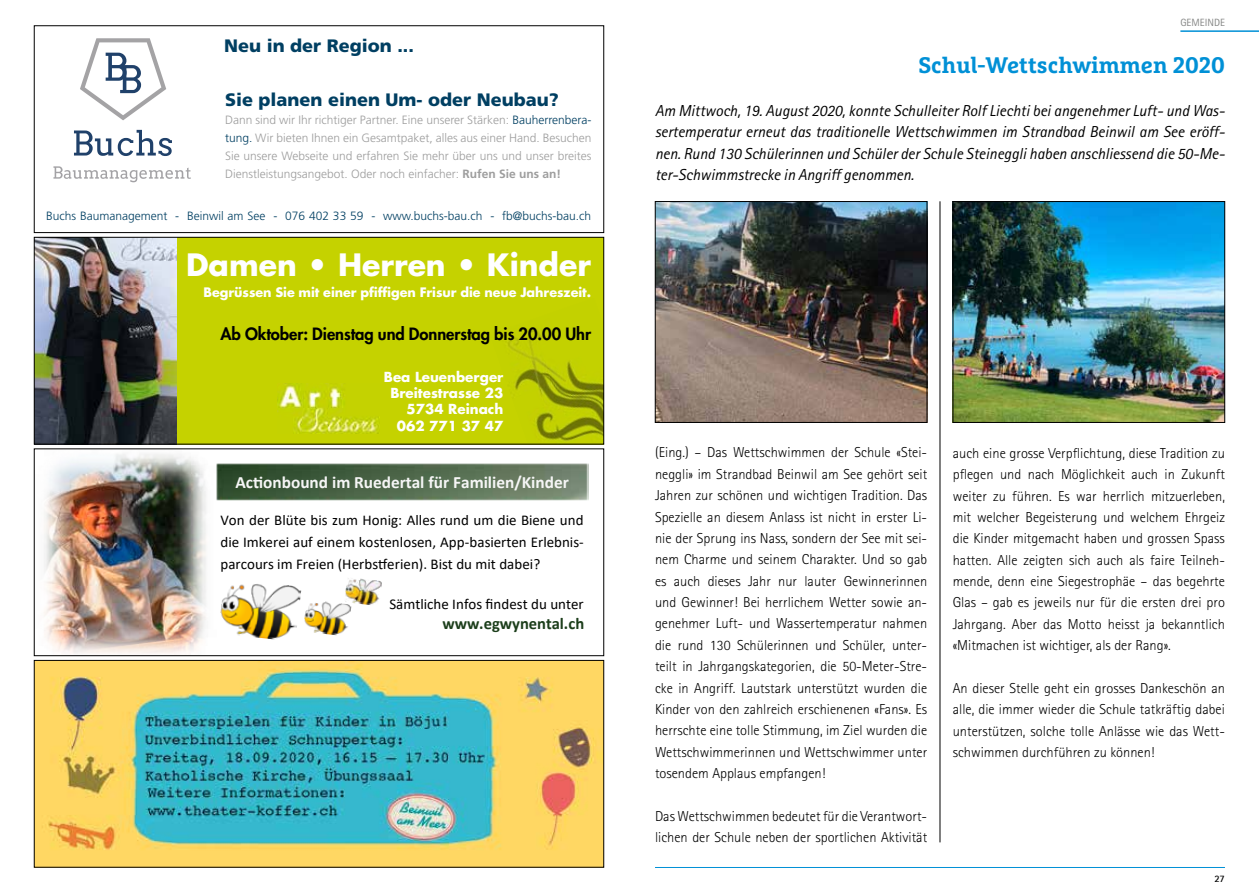
<style>
.page{position:relative;width:1259px;height:893px;background:#fff}
.page>*{position:absolute;margin:0;border:0;box-sizing:border-box;transform-origin:0 0}
.t1{font:700 30px "Futura Std";color:#fff}
.t2{font:700 22.5px "Marselis Slab Pro";color:#0090d6}
.t3{font:900 18px "Frutiger LT Std";color:#003f62}
.t4{font:700 17.25px "Calibri";color:#f6f6f6}
.t5{font:800 16.5px "Futura Std";letter-spacing:-.005em;color:#000}
.t6{font:700 16.5px "Calibri";letter-spacing:-.005em;color:#1c3e1b}
.t7{font:italic 15.9px/21.5px "Rotis Sans Serif";color:#000;text-align:justify}
.t8{font:15px/21.8px "Calibri";color:#000;text-align:justify}
.t9{font:300 14.4px/21.3px "Rotis Sans Serif";color:#000;text-align:justify}
.t10{font:700 13.5px/16.2px "Futura Std";color:#fff;text-align:right}
.t11{font:700 12.75px "Futura Std";letter-spacing:-.005em;color:#fff}
.t12{font:300 12px/18px "Frutiger LT Std";color:#9d9d9d;text-align:justify}
.t13{font:300 12px "Frutiger LT Std";color:#003f62}
.t14{font:10.5px "Rotis Sans Serif";color:#868786}
.t15{font:700 9.9px "Rotis Sans Serif";color:#000}
.s1{color:#003f62}
.s2{font-weight:700}
</style>
<div class="page">
<hr style="left:1180px;top:30px;width:79px;height:2px;background:#0090d6">
<hr style="left:655px;top:867px;width:570px;height:1px;background:#0090d6">
<svg style="left:74px;top:130px;width:98px;height:26px"></svg>
<svg style="left:53px;top:166px;width:138px;height:16px"></svg>
<svg style="left:80px;top:38px;width:86px;height:82px"></svg>
<div style="left:34px;top:26px;width:570px;height:207px;border:1px solid #000"></div>
<img style="left:44px;top:454px;width:162px;height:200px">
<img style="left:216px;top:463px;width:372px;height:37px">
<img style="left:220px;top:584px;width:82px;height:56px">
<img style="left:304px;top:601px;width:47px;height:35px">
<img style="left:344px;top:578px;width:38px;height:28px">
<div style="left:34px;top:449px;width:570px;height:207px;border:1px solid #000"></div>
<div style="left:34px;top:237px;width:570px;height:207px;background:#c5d200"></div>
<img style="left:36px;top:239px;width:141px;height:203px">
<img style="left:508px;top:329px;width:94px;height:113px">
<img style="left:278px;top:384px;width:101px;height:50px">
<div style="left:34px;top:237px;width:570px;height:207px;border:1px solid #000"></div>
<hr style="left:939px;top:201px;width:1px;height:641px;background:#000">
<img style="left:954px;top:203px;width:269px;height:218px">
<div style="left:952px;top:201px;width:273px;height:222px;border:1px solid #000"></div>
<img style="left:657px;top:203px;width:268px;height:218px">
<div style="left:655px;top:201px;width:272px;height:222px;border:1px solid #000"></div>
<img style="left:36px;top:662px;width:566px;height:203px">
<div style="left:34px;top:660px;width:570px;height:207px;border:1px solid #000"></div>
<p class="t3" style="left:224px;top:35px;width:191px">Neu in der Region ...</p>
<p class="t3" style="left:225px;top:89px;width:335px">Sie planen einen Um- oder Neubau?</p>
<p class="t12" style="left:225px;top:111px;width:368px">Dann sind wir Ihr richtiger Partner. Eine unserer Stärken: <span class="s1">Bauherrenbera&shy;tung.</span> Wir bieten Ihnen ein Gesamtpaket, alles aus einer Hand. Besuchen Sie unsere Webseite und erfahren Sie mehr über uns und unser breites Dienstleistungsangebot. Oder noch einfacher: <span class="s2">Rufen Sie uns an!</span></p>
<p class="t13" style="left:46px;top:209px;width:546px">Buchs Baumanagement - Beinwil am See - 076 402 33 59 - www.buchs-bau.ch - fb@buchs-bau.ch</p>
<h1 class="t1" style="left:186px;top:244px;width:406px">Damen • Herren • Kinder</h1>
<p class="t11" style="left:203px;top:284px;width:389px">Begrüssen Sie mit einer pfiffigen Frisur die neue Jahreszeit.</p>
<p class="t5" style="left:220px;top:323px;width:372px">Ab Oktober: Dienstag und Donnerstag bis 20.00 Uhr</p>
<p class="t10" style="left:384px;top:369px;width:121px">Bea Leuenberger<br>Breitestrasse 23<br>5734 Reinach<br>062 771 37 47</p>
<p class="t4" style="left:235px;top:470px;width:335px">Actionbound im Ruedertal für Familien/Kinder</p>
<p class="t8" style="left:220px;top:509px;width:365px">Von der Blüte bis zum Honig: Alles rund um die Biene und die Imkerei auf einem kostenlosen, App-basierten Erlebnis&shy;parcours im Freien (Herbstferien). Bist du mit dabei?</p>
<p class="t8" style="left:389px;top:592px;width:196px">Sämtliche Infos findest du unter</p>
<p class="t6" style="left:442px;top:612px;width:143px">www.egwynental.ch</p>
<p class="t14" style="left:1180px;top:16px;width:46px">GEMEINDE</p>
<h2 class="t2" style="left:918px;top:51px;width:308px">Schul-Wettschwimmen 2020</h2>
<p class="t7" style="left:655px;top:100px;width:571px">Am Mittwoch, 19. August 2020, konnte Schulleiter Rolf Liechti bei angenehmer Luft- und Was&shy;sertemperatur erneut das traditionelle Wettschwimmen im Strandbad Beinwil am See eröff&shy;nen. Rund 130 Schülerinnen und Schüler der Schule Steineggli haben anschliessend die 50-Me&shy;ter-Schwimmstrecke in Angriff genommen.</p>
<p class="t9" style="left:655px;top:442px;width:274px">(Eing.) – Das Wettschwimmen der Schule «Stei&shy;neggli» im Strandbad Beinwil am See gehört seit Jahren zur schönen und wichtigen Tradition. Das Spezielle an diesem Anlass ist nicht in erster Li&shy;nie der Sprung ins Nass, sondern der See mit sei&shy;nem Charme und seinem Charakter. Und so gab es auch dieses Jahr nur lauter Gewinnerinnen und Gewinner! Bei herrlichem Wetter sowie an&shy;genehmer Luft- und Wassertemperatur nahmen die rund 130 Schülerinnen und Schüler, unter&shy;teilt in Jahrgangskategorien, die 50-Meter-Stre&shy;cke in Angriff. Lautstark unterstützt wurden die Kinder von den zahlreich erschienenen «Fans». Es herrschte eine tolle Stimmung, im Ziel wurden die Wettschwimmerinnen und Wettschwimmer unter tosendem Applaus empfangen!</p>
<p class="t9" style="left:655px;top:805px;width:274px">Das Wettschwimmen bedeutet für die Verantwort&shy;lichen der Schule neben der sportlichen Aktivität</p>
<p class="t9" style="left:952px;top:442px;width:274px">auch eine grosse Verpflichtung, diese Tradition zu pflegen und nach Möglichkeit auch in Zukunft weiter zu führen. Es war herrlich mitzuerleben, mit welcher Begeisterung und welchem Ehrgeiz die Kinder mitgemacht haben und grossen Spass hatten. Alle zeigten sich auch als faire Teilneh&shy;mende, denn eine Siegestrophäe – das begehrte Glas – gab es jeweils nur für die ersten drei pro Jahrgang. Aber das Motto heisst ja bekanntlich «Mitmachen ist wichtiger, als der Rang».</p>
<p class="t9" style="left:952px;top:677px;width:274px">An dieser Stelle geht ein grosses Dankeschön an alle, die immer wieder die Schule tatkräftig dabei unterstützen, solche tolle Anlässe wie das Wett&shy;schwimmen durchführen zu können!</p>
<p class="t15" style="left:1214px;top:872px;width:12px">27</p>
</div>
